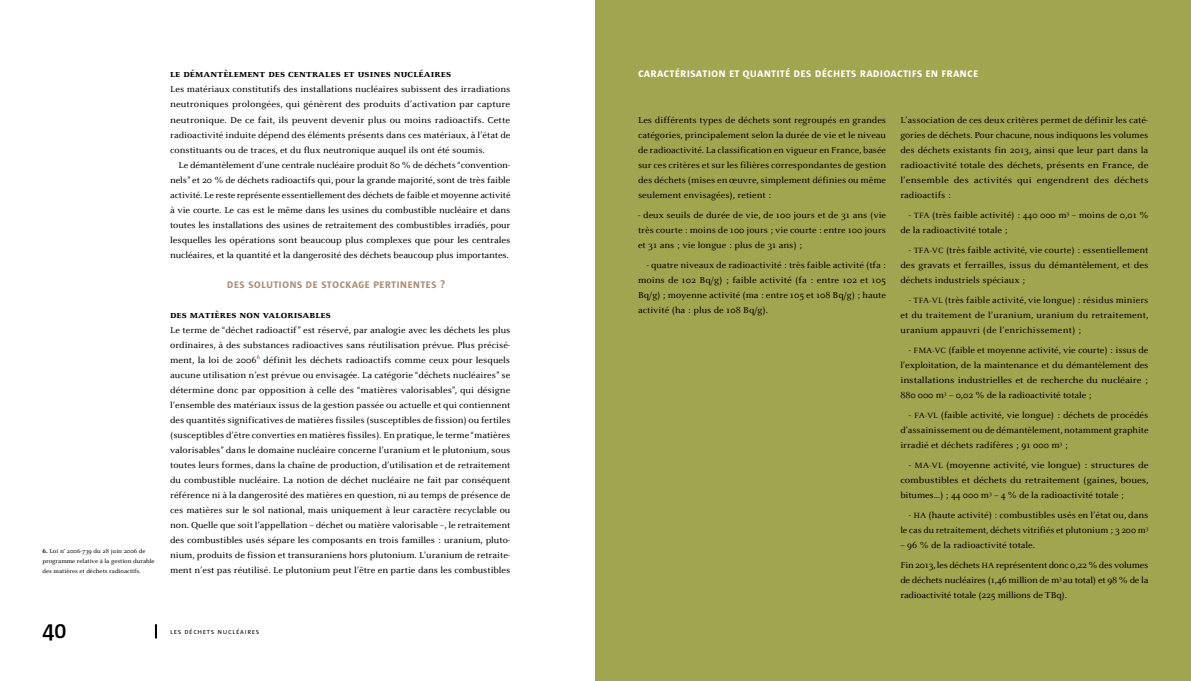
<style>
.page{position:relative;width:1191px;height:681px;background:#fff}
.page>*{position:absolute;margin:0;border:0;box-sizing:border-box;transform-origin:0 0}
.t1{font:600 24px "Sun";color:#000}
.t2{font:11.5px "Sun Bold Caps";letter-spacing:.01em;color:#fff}
.t3{font:11.5px "Sun Bold Caps";letter-spacing:.01em;color:#ad9079}
.t4{font:10.5px "Celeste ST SC Bold";letter-spacing:.01em;color:#000}
.t5{font:9px/15px "Celeste ST";color:#000;text-align:justify}
.t6{font:9px/15px "Celeste ST";color:#000;text-align:justify;scale:1.05 1}
.t7{font:7px "Sun Caps";letter-spacing:.1em;color:#000}
.t8{font:6px/10px "Celeste ST";color:#000}
.s1{font-family:"Celeste ST SC Bold"}
.s2{font-size:8px}
</style>
<div class="page">
<svg style="left:155px;top:624px;width:2px;height:14px"></svg>
<div style="left:595px;top:0;width:596px;height:680px;background:#a1a550"></div>
<p class="t8" style="left:43px;top:546px;width:114px"><span class="s1">6.</span> Loi n° 2006-739 du 28 juin 2006 de programme relative à la gestion durable des matières et déchets radioactifs.</p>
<p class="t4" style="left:170px;top:68px;width:282px">le démantèlement des centrales et usines nucléaires</p>
<p class="t5" style="left:170px;top:82px;width:342px">Les matériaux constitutifs des installations nucléaires subissent des irradiations neutroniques prolongées, qui génèrent des produits d’activation par capture neutronique. De ce fait, ils peuvent devenir plus ou moins radioactifs. Cette radioactivité induite dépend des éléments présents dans ces matériaux, à l’état de constituants ou de traces, et du flux neutronique auquel ils ont été soumis.</p>
<p class="t5" style="left:170px;top:157px;width:342px;text-indent:9px">Le démantèlement d’une centrale nucléaire produit 80 % de déchets “convention&shy;nels” et 20 % de déchets radioactifs qui, pour la grande majorité, sont de très faible activité. Le reste représente essentiellement des déchets de faible et moyenne activité à vie courte. Le cas est le même dans les usines du combustible nucléaire et dans toutes les installations des usines de retraitement des combustibles irradiés, pour lesquelles les opérations sont beaucoup plus complexes que pour les centrales nucléaires, et la quantité et la dangerosité des déchets beaucoup plus importantes.</p>
<p class="t3" style="left:227px;top:277px;width:220px">des solutions de stockage pertinentes ?</p>
<p class="t4" style="left:170px;top:308px;width:162px">des matières non valorisables</p>
<p class="t5" style="left:170px;top:322px;width:342px">Le terme de “déchet radioactif” est réservé, par analogie avec les déchets les plus ordinaires, à des substances radioactives sans réutilisation prévue. Plus précisé&shy;ment, la loi de 2006<sup>6</sup> définit les déchets radioactifs comme ceux pour lesquels aucune utilisation n’est prévue ou envisagée. La catégorie “déchets nucléaires” se détermine donc par opposition à celle des “matières valorisables”, qui désigne l’ensemble des matériaux issus de la gestion passée ou actuelle et qui contiennent des quantités significatives de matières fissiles (susceptibles de fission) ou fertiles (susceptibles d’être converties en matières fissiles). En pratique, le terme “matières valorisables” dans le domaine nucléaire concerne l’uranium et le plutonium, sous toutes leurs formes, dans la chaîne de production, d’utilisation et de retraitement du combustible nucléaire. La notion de déchet nucléaire ne fait par conséquent référence ni à la dangerosité des matières en question, ni au temps de présence de ces matières sur le sol national, mais uniquement à leur caractère recyclable ou non. Quelle que soit l’appellation – déchet ou matière valorisable –, le retraitement des combustibles usés sépare les composants en trois familles : uranium, pluto&shy;nium, produits de fission et transuraniens hors plutonium. L’uranium de retraite&shy;ment n’est pas réutilisé. Le plutonium peut l’être en partie dans les combustibles</p>
<h1 class="t1" style="left:43px;top:617px;width:25px">40</h1>
<p class="t7" style="left:170px;top:627px;width:91px">les déchets nucléaires</p>
<p class="t2" style="left:638px;top:67px;width:342px">caractérisation et quantité des déchets radioactifs en france</p>
<p class="t5" style="left:638px;top:112px;width:250px">Les différents types de déchets sont regroupés en grandes catégories, principalement selon la durée de vie et le niveau de radioactivité. La classification en vigueur en France, basée sur ces critères et sur les filières correspondantes de gestion des déchets (mises en œuvre, simplement définies ou même seulement envisagées), retient :</p>
<p class="t5" style="left:638px;top:207px;width:250px">- deux seuils de durée de vie, de 100 jours et de 31 ans (vie très courte : moins de 100 jours ; vie courte : entre 100 jours et 31 ans ; vie longue : plus de 31 ans) ;</p>
<p class="t5" style="left:638px;top:257px;width:250px;text-indent:9px">- quatre niveaux de radioactivité : très faible activité (tfa : moins de 102 Bq/g) ; faible activité (fa : entre 102 et 105<br>Bq/g) ; moyenne activité (ma : entre 105 et 108 Bq/g) ; haute activité (ha : plus de 108 Bq/g).</p>
<p class="t5" style="left:900px;top:112px;width:250px">L’association de ces deux critères permet de définir les caté&shy;gories de déchets. Pour chacune, nous indiquons les volumes des déchets existants fin 2013, ainsi que leur part dans la radioactivité totale des déchets, présents en France, de l’ensemble des activités qui engendrent des déchets radioactifs :</p>
<p class="t5" style="left:900px;top:207px;width:250px;text-indent:9px">- <span class="s2">tfa</span> (très faible activité) : 440 000 m<sup>3</sup> – moins de 0,01 % de la radioactivité totale ;</p>
<p class="t5" style="left:900px;top:242px;width:250px;text-indent:9px">- <span class="s2">tfa-vc</span> (très faible activité, vie courte) : essentiellement des gravats et ferrailles, issus du démantèlement, et des déchets industriels spéciaux ;</p>
<p class="t5" style="left:900px;top:292px;width:250px;text-indent:9px">- <span class="s2">tfa-vl</span> (très faible activité, vie longue) : résidus miniers et du traitement de l’uranium, uranium du retraitement, uranium appauvri (de l’enrichissement) ;</p>
<p class="t5" style="left:900px;top:342px;width:250px;text-indent:9px">- <span class="s2">f ma-vc</span> (faible et moyenne activité, vie courte) : issus de l’exploitation, de la maintenance et du démantèlement des installations industrielles et de recherche du nucléaire ; 880 000 m<sup>3</sup> – 0,02 % de la radioactivité totale ;</p>
<p class="t5" style="left:900px;top:407px;width:250px;text-indent:8px">- <span class="s2">fa-vl</span> (faible activité, vie longue) : déchets de procédés d’assainissement ou de démantèlement, notamment graphite irradié et déchets radifères ; 91 000 m<sup>3</sup> ;</p>
<p class="t6" style="left:900px;top:457px;width:238px;text-indent:9px">- <span class="s2">ma-vl</span> (moyenne activité, vie longue) : structures de combustibles et déchets du retraitement (gaines, boues, bitumes…) ; 44 000 m<sup>3</sup> – 4 % de la radioactivité totale ;</p>
<p class="t5" style="left:900px;top:507px;width:250px;text-align:right">- <span class="s2">ha</span> (haute activité) : combustibles usés en l’état ou, dans le cas du retraitement, déchets vitrifiés et plutonium ; 3 200 m<sup>3</sup></p>
<p class="t5" style="left:900px;top:537px;width:136px">– 96 % de la radioactivité totale.</p>
<p class="t5" style="left:900px;top:557px;width:250px">Fin 2013, les déchets <span class="s2">ha</span> représentent donc 0,22 % des volumes de déchets nucléaires (1,46 million de m<sup>3</sup> au total) et 98 % de la radioactivité totale (225 millions de TBq).</p>
</div>
